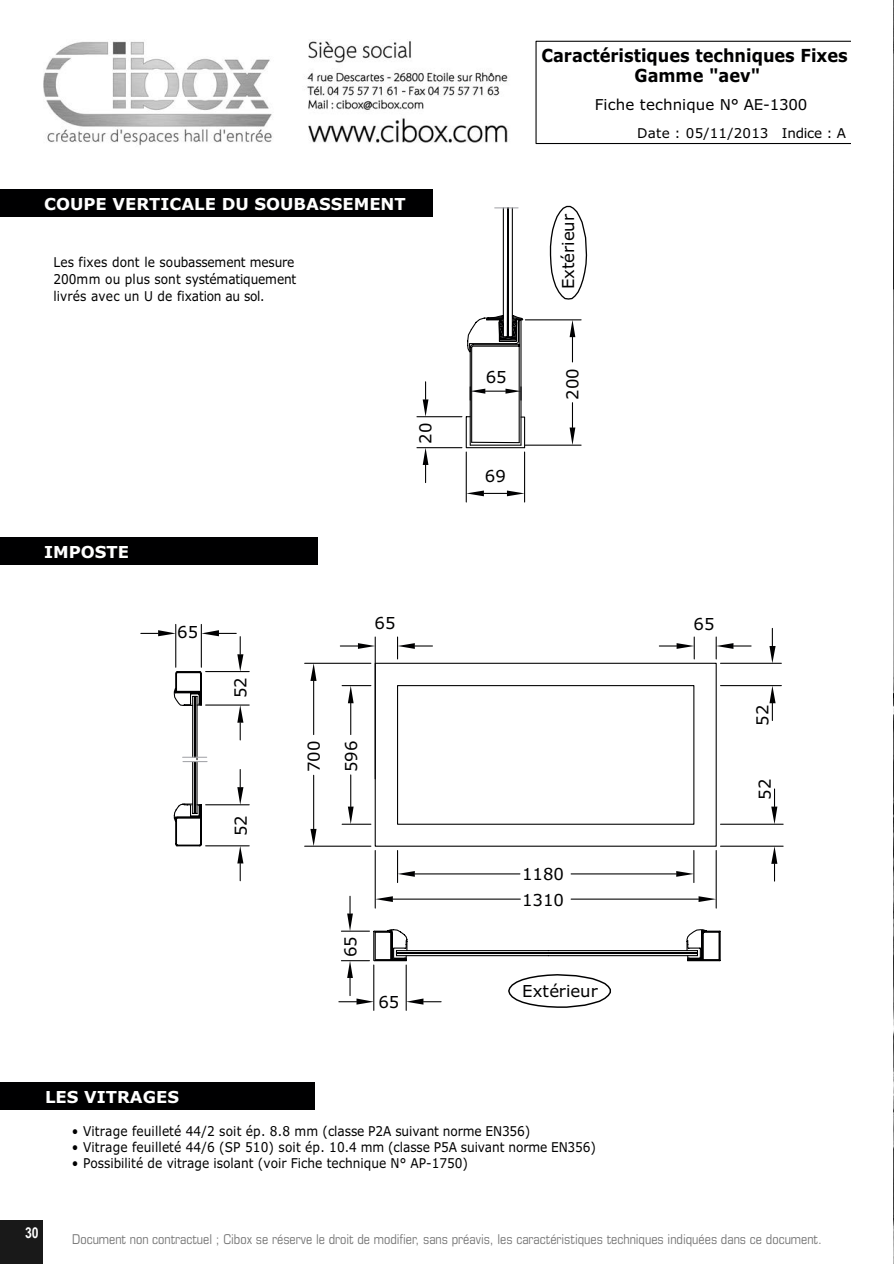
<style>
.page{position:relative;width:894px;height:1264px;background:#fff}
.page>*{position:absolute;margin:0;border:0;box-sizing:border-box;transform-origin:0 0}
.t1{font:700 18px/19.5px "Verdana";color:#000001;text-align:center;scale:.9 1}
.t2{font:16.5px "Verdana";color:#000001}
.t3{font:700 16.5px "Verdana";color:#fff}
.t4{font:15px "Verdana";color:#000001}
.t5{font:700 15px "Arial Narrow";color:#fff}
.t6{font:13.5px/17.1px "Verdana";color:#000001;scale:.9 1}
.t7{font:condensed 13.5px "Eurostile";color:#757575}
.t8{font:13.5px "Verdana";color:#000001}
</style>
<div class="page">
<img style="left:893px;top:290px;width:1px;height:973px">
<div style="left:0;top:190px;width:432px;height:27px;background:#000001"></div>
<div style="left:0;top:537px;width:318px;height:27px;background:#000001"></div>
<svg style="left:173px;top:354px;width:349px;height:493px"></svg>
<svg style="left:467px;top:207px;width:57px;height:147px"></svg>
<svg style="left:373px;top:416px;width:348px;height:480px"></svg>
<div style="left:375px;top:663px;width:342px;height:184px;border:1px solid #000001"></div>
<div style="left:397px;top:685px;width:297px;height:140px;border:1px solid #000001"></div>
<hr style="left:716px;top:850px;width:1px;height:58px;background:#000001">
<hr style="left:375px;top:850px;width:1px;height:58px;background:#000001">
<hr style="left:305px;top:846px;width:66px;height:1px;background:#000001">
<hr style="left:305px;top:663px;width:66px;height:1px;background:#000001">
<hr style="left:313px;top:775px;width:1px;height:54px;background:#000001">
<hr style="left:313px;top:681px;width:1px;height:53px;background:#000001">
<svg style="left:310px;top:829px;width:7px;height:17px"></svg>
<svg style="left:310px;top:663px;width:7px;height:18px"></svg>
<hr style="left:375px;top:637px;width:1px;height:142px;background:#000001">
<svg style="left:340px;top:643px;width:35px;height:6px"></svg>
<svg style="left:397px;top:637px;width:35px;height:22px"></svg>
<svg style="left:659px;top:637px;width:36px;height:22px"></svg>
<svg style="left:716px;top:637px;width:35px;height:22px"></svg>
<hr style="left:720px;top:685px;width:61px;height:1px;background:#000001">
<hr style="left:720px;top:663px;width:61px;height:1px;background:#000001">
<svg style="left:769px;top:686px;width:7px;height:34px"></svg>
<svg style="left:769px;top:628px;width:7px;height:35px"></svg>
<svg style="left:549px;top:205px;width:39px;height:95px"></svg>
<svg style="left:183px;top:757px;width:24px;height:5px"></svg>
<svg style="left:535px;top:41px;width:316px;height:103px"></svg>
<hr style="left:175px;top:624px;width:1px;height:43px;background:#000001">
<hr style="left:201px;top:624px;width:1px;height:43px;background:#000001">
<svg style="left:141px;top:630px;width:35px;height:6px"></svg>
<hr style="left:206px;top:671px;width:43px;height:1px;background:#000001">
<hr style="left:206px;top:704px;width:43px;height:1px;background:#000001">
<svg style="left:201px;top:630px;width:42px;height:41px"></svg>
<svg style="left:237px;top:705px;width:6px;height:35px"></svg>
<hr style="left:206px;top:804px;width:43px;height:1px;background:#000001">
<hr style="left:206px;top:845px;width:43px;height:1px;background:#000001">
<svg style="left:237px;top:769px;width:6px;height:36px"></svg>
<svg style="left:237px;top:846px;width:6px;height:35px"></svg>
<hr style="left:397px;top:850px;width:1px;height:32px;background:#000001">
<hr style="left:693px;top:850px;width:1px;height:32px;background:#000001">
<hr style="left:415px;top:873px;width:105px;height:1px;background:#000001">
<hr style="left:571px;top:873px;width:105px;height:1px;background:#000001">
<svg style="left:398px;top:871px;width:17px;height:6px"></svg>
<svg style="left:676px;top:871px;width:18px;height:6px"></svg>
<hr style="left:350px;top:703px;width:1px;height:31px;background:#000001">
<hr style="left:350px;top:775px;width:1px;height:31px;background:#000001">
<svg style="left:342px;top:685px;width:29px;height:18px"></svg>
<svg style="left:342px;top:806px;width:29px;height:19px"></svg>
<hr style="left:720px;top:846px;width:63px;height:1px;background:#000001">
<hr style="left:720px;top:824px;width:63px;height:1px;background:#000001">
<svg style="left:771px;top:846px;width:6px;height:35px"></svg>
<svg style="left:771px;top:789px;width:6px;height:35px"></svg>
<hr style="left:373px;top:965px;width:1px;height:45px;background:#000001">
<hr style="left:406px;top:965px;width:1px;height:45px;background:#000001">
<hr style="left:525px;top:319px;width:56px;height:1px;background:#000001">
<hr style="left:525px;top:445px;width:56px;height:1px;background:#000001">
<svg style="left:570px;top:320px;width:5px;height:42px"></svg>
<svg style="left:570px;top:403px;width:5px;height:42px"></svg>
<hr style="left:524px;top:452px;width:1px;height:50px;background:#000001">
<hr style="left:466px;top:452px;width:1px;height:50px;background:#000001">
<svg style="left:466px;top:490px;width:59px;height:6px"></svg>
<svg style="left:470px;top:387px;width:51px;height:13px"></svg>
<hr style="left:417px;top:416px;width:45px;height:1px;background:#000001">
<hr style="left:417px;top:447px;width:45px;height:1px;background:#000001">
<svg style="left:423px;top:382px;width:5px;height:35px"></svg>
<svg style="left:423px;top:448px;width:5px;height:35px"></svg>
<svg style="left:185px;top:704px;width:16px;height:2px"></svg>
<svg style="left:185px;top:803px;width:16px;height:2px"></svg>
<svg style="left:339px;top:896px;width:382px;height:112px"></svg>
<div style="left:0;top:1082px;width:315px;height:28px;background:#000001"></div>
<img style="left:43px;top:41px;width:465px;height:105px">
<div style="left:0;top:1221px;width:43px;height:43px;background:#191919"></div>
<img style="left:893px;top:1px;width:1px;height:289px">
<h1 class="t1" style="left:541px;top:46px;width:342px">Caractéristiques techniques Fixes<br>Gamme "aev"</h1>
<p class="t4" style="left:595px;top:95px;width:214px">Fiche technique N° AE-1300</p>
<p class="t3" style="left:44px;top:193px;width:363px">COUPE VERTICALE DU SOUBASSEMENT</p>
<p class="t6" style="left:53px;top:254px;width:272px">Les fixes dont le soubassement mesure<br>200mm ou plus sont systématiquement livrés avec un U de fixation au sol.</p>
<p class="t3" style="left:44px;top:541px;width:87px">IMPOSTE</p>
<p class="t2" style="left:177px;top:621px;width:22px">65</p>
<p class="t2" style="left:230px;top:698px;width:22px;rotate:-90deg">52</p>
<p class="t2" style="left:230px;top:836px;width:22px;rotate:-90deg">52</p>
<p class="t2" style="left:415px;top:444px;width:22px;rotate:-90deg">20</p>
<p class="t2" style="left:374px;top:612px;width:22px">65</p>
<p class="t2" style="left:303px;top:772px;width:33px;rotate:-90deg">700</p>
<p class="t2" style="left:341px;top:772px;width:33px;rotate:-90deg">596</p>
<p class="t2" style="left:340px;top:957px;width:22px;rotate:-90deg">65</p>
<p class="t2" style="left:378px;top:991px;width:22px">65</p>
<p class="t2" style="left:486px;top:367px;width:22px">65</p>
<p class="t2" style="left:485px;top:466px;width:22px">69</p>
<p class="t2" style="left:557px;top:289px;width:77px;rotate:-90deg">Extérieur</p>
<p class="t2" style="left:562px;top:400px;width:33px;rotate:-90deg">200</p>
<p class="t2" style="left:522px;top:863px;width:43px">1180</p>
<p class="t2" style="left:522px;top:889px;width:43px">1310</p>
<p class="t2" style="left:522px;top:980px;width:77px">Extérieur</p>
<p class="t3" style="left:45px;top:1086px;width:136px">LES VITRAGES</p>
<p class="t6" style="left:72px;top:1122px;width:511px">• Vitrage feuilleté 44/2 soit ép. 8.8 mm (classe P2A suivant norme EN356)</p>
<p class="t6" style="left:72px;top:1138px;width:584px">• Vitrage feuilleté 44/6 (SP 510) soit ép. 10.4 mm (classe P5A suivant norme EN356)</p>
<p class="t6" style="left:72px;top:1154px;width:442px">• Possibilité de vitrage isolant (voir Fiche technique N° AP-1750)</p>
<p class="t8" style="left:637px;top:125px;width:210px">Date : 05/11/2013 Indice : A</p>
<p class="t2" style="left:693px;top:613px;width:22px">65</p>
<p class="t2" style="left:752px;top:726px;width:22px;rotate:-90deg">52</p>
<p class="t2" style="left:754px;top:800px;width:22px;rotate:-90deg">52</p>
<p class="t5" style="left:25px;top:1224px;width:15px">30</p>
<p class="t7" style="left:72px;top:1234px;width:751px">Document non contractuel ; Cibox se réserve le droit de modifier, sans préavis, les caractéristiques techniques indiquées dans ce document.</p>
</div>
